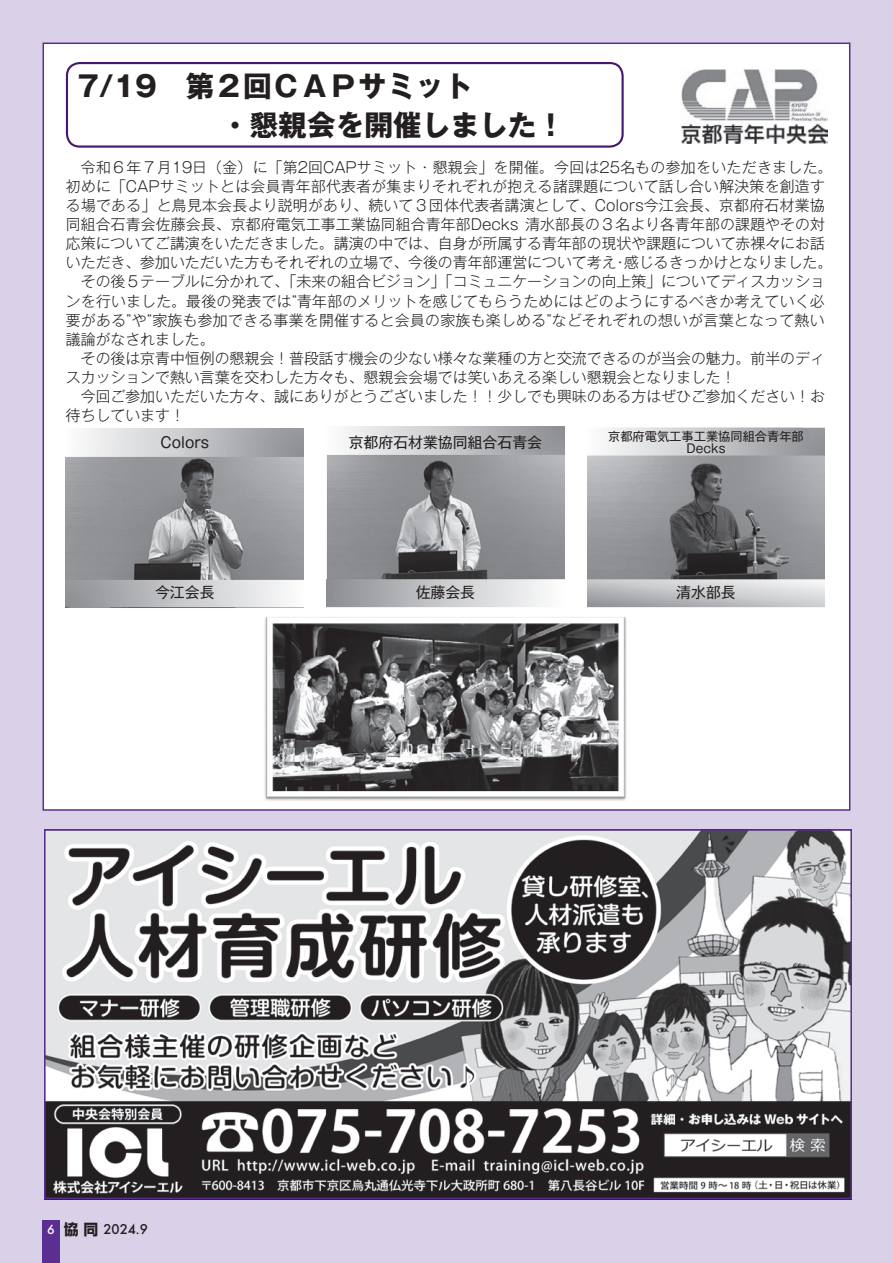
<style>
.page{position:relative;width:893px;height:1263px;background:#d8d1e7}
.page>*{position:absolute;margin:0;border:0;box-sizing:border-box;transform-origin:0 0}
.t1{font:700 28.65px/39px "Gothic MB101 Pr 6 N";color:#231f20}
.t2{font:300 14.85px "Gothic MB101 Pr 6 N";color:#231f20}
.t3{font:300 14.85px "Gothic MB101 Pr 6 N";letter-spacing:.025em;color:#231f20}
.t4{font:300 14.85px "Gothic MB101 Pr 6 N";letter-spacing:.02em;color:#231f20}
.t5{font:14.85px "Gothic MB101 Pr 6 N";color:#231f20}
.t6{font:14.85px "Futura Mdm";color:#231f20}
.t7{font:12.15px/12.1px "Gothic MB101 Pr 6 N";color:#231f20;text-align:center}
.s1{font-size:13.8px;color:#fff}
.s2{font-family:"Shin Go Pr 6 N";font-weight:700}
</style>
<div class="page">
<div style="left:43px;top:1220px;width:17px;height:43px;background:#5b2e91"></div>
<div style="left:42px;top:42px;width:809px;height:769px;background:#fff"></div>
<svg style="left:44px;top:829px;width:808px;height:371px;background:#929193"></svg>
<div style="left:66px;top:62px;width:558px;height:86px;border:2px solid #43176e;border-radius:13px"></div>
<img style="left:682px;top:69px;width:146px;height:74px">
<img style="left:66px;top:428px;width:238px;height:182px">
<img style="left:326px;top:426px;width:239px;height:184px">
<img style="left:587px;top:421px;width:238px;height:189px">
<img style="left:262px;top:614px;width:367px;height:190px">
<h1 class="t1" style="left:77px;top:65px;width:489px">7/19　第２回ＣＡＰサミット<br>　　　　　・懇親会を開催しました！</h1>
<p class="t3" style="left:81px;top:155px;width:753px">令和６年７月19日（金）に「第2回CAPサミット・懇親会」を開催。今回は25名もの参加をいただきました。</p>
<p class="t2" style="left:66px;top:174px;width:760px">初めに「CAPサミットとは会員青年部代表者が集まりそれぞれが抱える諸課題について話し合い解決策を創造す</p>
<p class="t2" style="left:66px;top:193px;width:760px">る場である」と鳥見本会長より説明があり、続いて３団体代表者講演として、Colors今江会長、京都府石材業協</p>
<p class="t2" style="left:66px;top:212px;width:761px">同組合石青会佐藤会長、京都府電気工事工業協同組合青年部Decks 清水部長の３名より各青年部の課題やその対</p>
<p class="t2" style="left:66px;top:231px;width:760px">応策についてご講演をいただきました。講演の中では、自身が所属する青年部の現状や課題について赤裸々にお話</p>
<p class="t2" style="left:66px;top:250px;width:768px">いただき、参加いただいた方もそれぞれの立場で、今後の青年部運営について考え・感じるきっかけとなりました。</p>
<p class="t2" style="left:81px;top:269px;width:746px">その後５テーブルに分かれて、「未来の組合ビジョン」「コミュニケーションの向上策」についてディスカッショ</p>
<p class="t2" style="left:66px;top:289px;width:760px">ンを行いました。最後の発表では“青年部のメリットを感じてもらうためにはどのようにするべきか考えていく必</p>
<p class="t4" style="left:66px;top:308px;width:760px">要がある”や“家族も参加できる事業を開催すると会員の家族も楽しめる”などそれぞれの想いが言葉となって熱い</p>
<p class="t2" style="left:66px;top:327px;width:150px">議論がなされました。</p>
<p class="t2" style="left:81px;top:346px;width:746px">その後は京青中恒例の懇親会！普段話す機会の少ない様々な業種の方と交流できるのが当会の魅力。前半のディ</p>
<p class="t2" style="left:66px;top:365px;width:671px">スカッションで熱い言葉を交わした方々も、懇親会会場では笑いあえる楽しい懇親会となりました！</p>
<p class="t2" style="left:81px;top:384px;width:746px">今回ご参加いただいた方々、誠にありがとうございました！！少しでも興味のある方はぜひご参加ください！お</p>
<p class="t2" style="left:66px;top:403px;width:121px">待ちしています！</p>
<p class="t5" style="left:160px;top:430px;width:50px">Colors</p>
<p class="t5" style="left:349px;top:430px;width:195px">京都府石材業協同組合石青会</p>
<p class="t7" style="left:608px;top:429px;width:197px">京都府電気工事工業協同組合青年部<br>Decks</p>
<p class="t5" style="left:155px;top:580px;width:61px">今江会長</p>
<p class="t5" style="left:416px;top:580px;width:61px">佐藤会長</p>
<p class="t5" style="left:676px;top:580px;width:61px">清水部長</p>
<p class="t6" style="left:47px;top:1219px;width:102px"><span class="s1">6</span> <span class="s2">協同</span> 2024.9</p>
</div>
